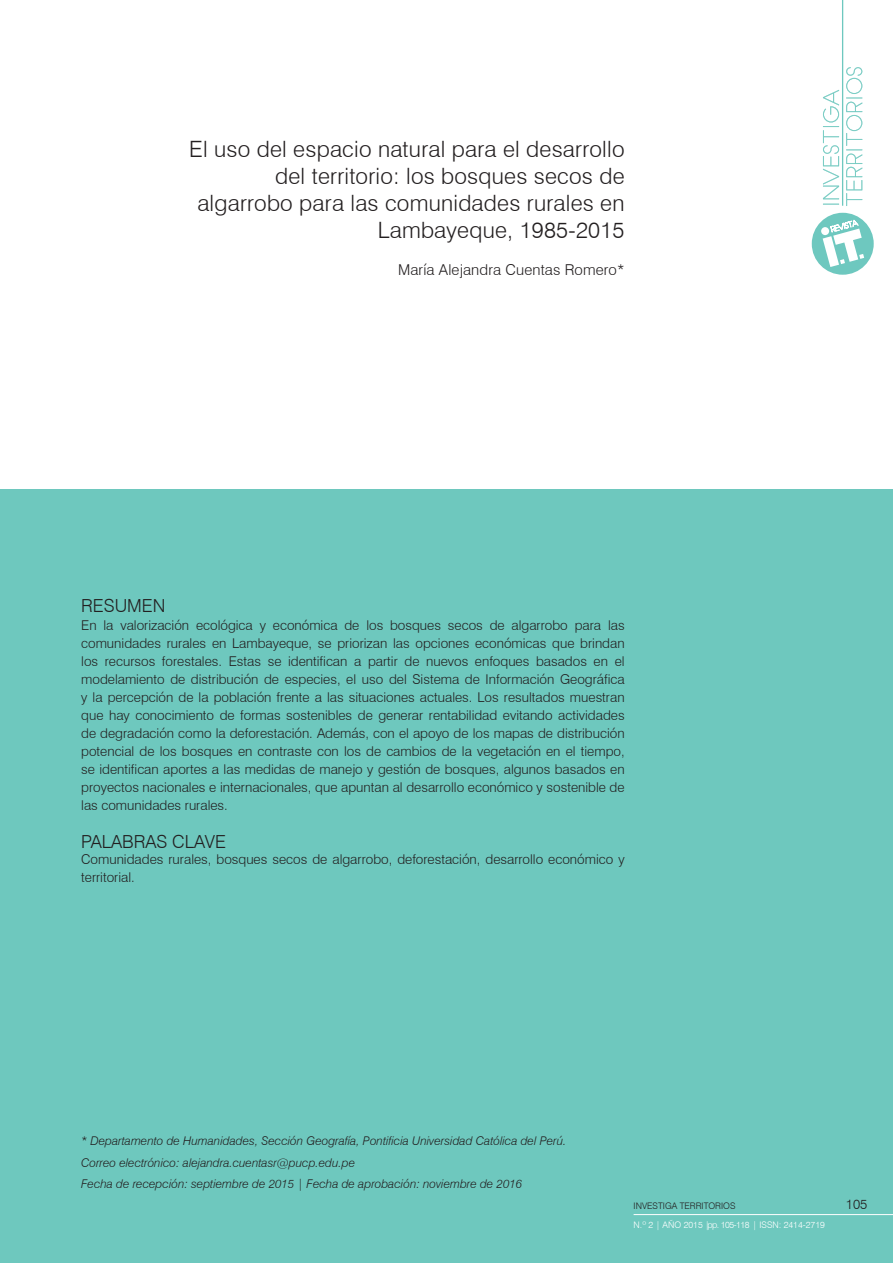
<style>
.page{position:relative;width:893px;height:1263px;background:#fff}
.page>*{position:absolute;margin:0;border:0;box-sizing:border-box;transform-origin:0 0}
.titulo{font:300 22.5px/27px "Swiss 721 BT";letter-spacing:.01em;color:#231f20;text-align:right}
.cuerpo{font:300 18px "Swiss 721 BT";color:#231f20}
.nombre_autor{font:300 15px "Swiss 721 BT";letter-spacing:.01em;color:#231f20}
.cuerpo-2{font:300 13.5px/18px "Swiss 721 BT";color:#231f20;text-align:justify}
.first_part{font:italic 300 12px "Swiss 721 BT";color:#231f20}
.t1{font:300 9px/18.9px "Swiss 721 BT";color:#fff}
.s1{color:#231f20}
.s2{color:#6ec8be}
</style>
<div class="page">
<div style="left:0;top:489px;width:893px;height:774px;background:#6ec8be"></div>
<hr style="left:634px;top:1214px;width:259px;height:1px;background:#fff">
<div style="left:812px;top:213px;width:62px;height:62px;background:#6ec8bf;border-radius:50%"></div>
<svg style="left:823px;top:90px;width:16px;height:115px"></svg>
<svg style="left:846px;top:67px;width:16px;height:139px"></svg>
<svg style="left:823px;top:220px;width:41px;height:47px"></svg>
<hr style="left:842px;top:0;width:1px;height:206px;background:#6ec8bf">
<p class="titulo" style="left:189px;top:135px;width:437px">El uso del espacio natural para el desarrollo del territorio: los bosques secos de algarrobo para las comunidades rurales en Lambayeque, 1985-2015</p>
<p class="nombre_autor" style="left:398px;top:260px;width:228px">María Alejandra Cuentas Romero*</p>
<p class="cuerpo" style="left:81px;top:595px;width:86px">RESUMEN</p>
<p class="cuerpo-2" style="left:81px;top:616px;width:545px">En la valorización ecológica y económica de los bosques secos de algarrobo para las comunidades rurales en Lambayeque, se priorizan las opciones económicas que brindan los recursos forestales. Estas se identifican a partir de nuevos enfoques basados en el modelamiento de distribución de especies, el uso del Sistema de Información Geográfica y la percepción de la población frente a las situaciones actuales. Los resultados muestran que hay conocimiento de formas sostenibles de generar rentabilidad evitando actividades de degradación como la deforestación. Además, con el apoyo de los mapas de distribución potencial de los bosques en contraste con los de cambios de la vegetación en el tiempo, se identifican aportes a las medidas de manejo y gestión de bosques, algunos basados en proyectos nacionales e internacionales, que apuntan al desarrollo económico y sostenible de las comunidades rurales.</p>
<p class="cuerpo" style="left:81px;top:831px;width:146px">PALABRAS CLAVE</p>
<p class="cuerpo-2" style="left:81px;top:850px;width:545px">Comunidades rurales, bosques secos de algarrobo, deforestación, desarrollo económico y territorial.</p>
<p class="first_part" style="left:81px;top:1134px;width:487px">* Departamento de Humanidades, Sección Geografía, Pontificia Universidad Católica del Perú.</p>
<p class="first_part" style="left:81px;top:1155px;width:275px">Correo electrónico: alejandra.cuentasr@pucp.edu.pe</p>
<p class="first_part" style="left:81px;top:1176px;width:442px">Fecha de recepción: septiembre de 2015 | Fecha de aprobación: noviembre de 2016</p>
<p class="t1" style="left:634px;top:1196px;width:193px"><span class="s1">INVESTIGA TERRITORIOS<br></span>N.º 2 | AÑO 2015 | <span class="s2">p. xx-xxx</span> | ISSN: 2414-2719</p>
<p class="cuerpo-2" style="left:846px;top:1195px;width:23px">105</p>
<p class="t1" style="left:707px;top:1215px;width:44px">pp. 105-118</p>
</div>
